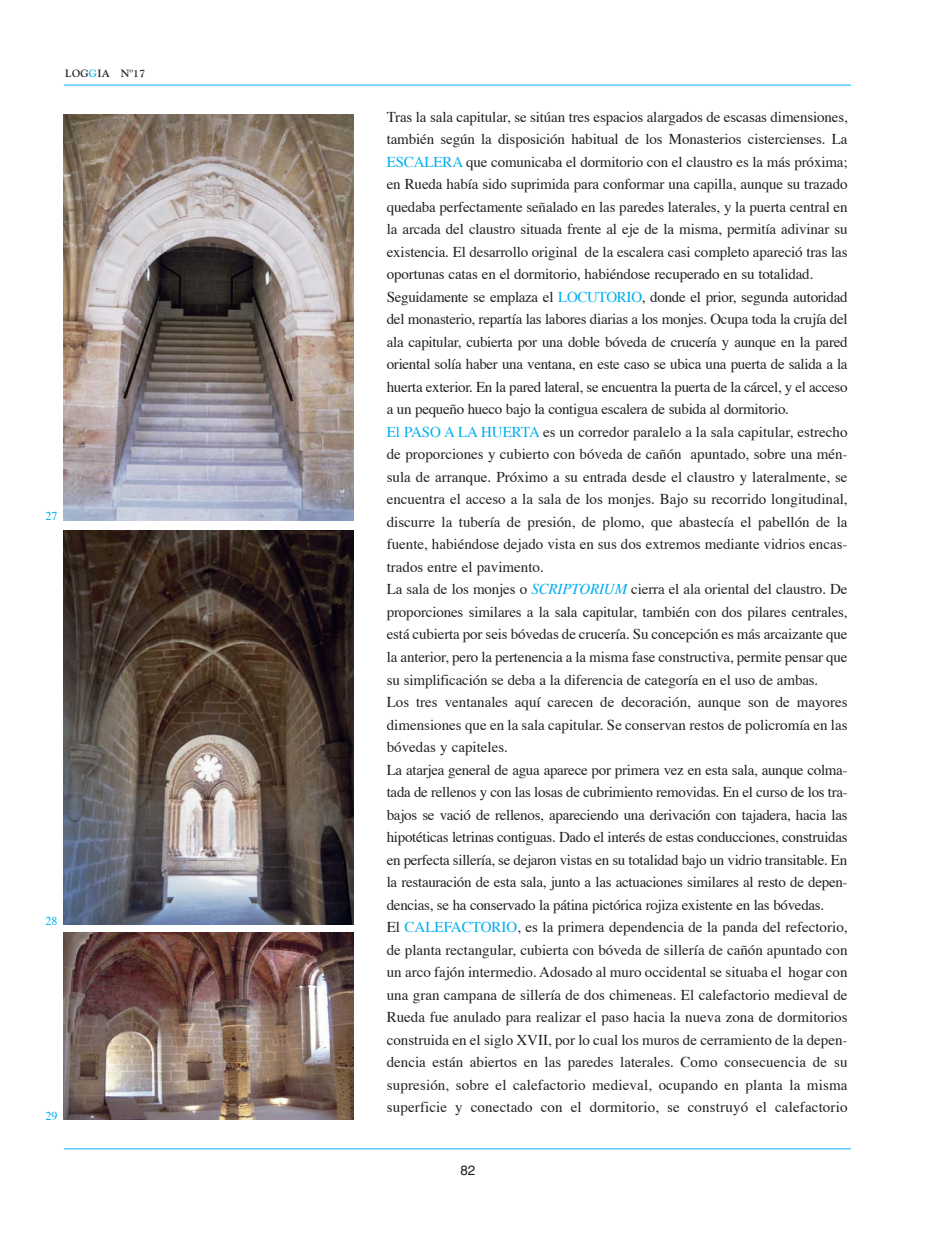
<style>
.page{position:relative;width:936px;height:1234px;background:#fff}
.page>*{position:absolute;margin:0;border:0;box-sizing:border-box;transform-origin:0 0}
.t1{font:15px/22.5px "Times";letter-spacing:-.01em;color:#231f20}
.t2{font:13.5px "Helvetica";color:#231f20}
.t3{font:12px "Times";color:#00aeef}
.t4{font:700 10.5px "Goudy";letter-spacing:.03em;color:#231f20}
.s1{color:#00aeef}
.s2{font-style:italic;color:#00aeef}
</style>
<div class="page">
<hr style="left:64px;top:1148px;width:786px;height:1px;background:#00aeef">
<hr style="left:64px;top:85px;width:786px;height:1px;background:#00aeef">
<img style="left:64px;top:114px;width:289px;height:406px">
<img style="left:64px;top:530px;width:289px;height:394px">
<img style="left:64px;top:932px;width:289px;height:186px">
<p class="t4" style="left:65px;top:69px;width:81px">LOG<span class="s1">G</span>IA Nº17</p>
<p class="t3" style="left:45px;top:511px;width:13px">27</p>
<p class="t3" style="left:45px;top:915px;width:13px">28</p>
<p class="t3" style="left:45px;top:1110px;width:13px">29</p>
<p class="t1" style="left:387px;top:106px;width:462px">Tras la sala capitular, se sitúan tres espacios alargados de escasas dimensiones, también según la disposición habitual de los Monasterios cistercienses. La <span class="s1">ESCALERA</span> que comunicaba el dormitorio con el claustro es la más próxima; en Rueda había sido suprimida para conformar una capilla, aunque su trazado quedaba perfectamente señalado en las paredes laterales, y la puerta central en la arcada del claustro situada frente al eje de la misma, permitía adivinar su existencia. El desarrollo original de la escalera casi completo apareció tras las oportunas catas en el dormitorio, habiéndose recuperado en su totalidad.<br>Seguidamente se emplaza el <span class="s1">LOCUTORIO</span>, donde el prior, segunda autoridad del monasterio, repartía las labores diarias a los monjes. Ocupa toda la crujía del ala capitular, cubierta por una doble bóveda de crucería y aunque en la pared oriental solía haber una ventana, en este caso se ubica una puerta de salida a la huerta exterior. En la pared lateral, se encuentra la puerta de la cárcel, y el acceso a un pequeño hueco bajo la contigua escalera de subida al dormitorio.<br><span class="s1">El PASO A LA HUERTA</span> es un corredor paralelo a la sala capitular, estrecho de proporciones y cubierto con bóveda de cañón apuntado, sobre una mén&shy;sula de arranque. Próximo a su entrada desde el claustro y lateralmente, se encuentra el acceso a la sala de los monjes. Bajo su recorrido longitudinal, discurre la tubería de presión, de plomo, que abastecía el pabellón de la fuente, habiéndose dejado vista en sus dos extremos mediante vidrios encas&shy;trados entre el pavimento.<br>La sala de los monjes o <span class="s2">SCRIPTORIUM</span> cierra el ala oriental del claustro. De proporciones similares a la sala capitular, también con dos pilares centrales, está cubierta por seis bóvedas de crucería. Su concepción es más arcaizante que la anterior, pero la pertenencia a la misma fase constructiva, permite pensar que su simplificación se deba a la diferencia de categoría en el uso de ambas.<br>Los tres ventanales aquí carecen de decoración, aunque son de mayores dimensiones que en la sala capitular. Se conservan restos de policromía en las bóvedas y capiteles.<br>La atarjea general de agua aparece por primera vez en esta sala, aunque colma&shy;tada de rellenos y con las losas de cubrimiento removidas. En el curso de los tra&shy;bajos se vació de rellenos, apareciendo una derivación con tajadera, hacia las hipotéticas letrinas contiguas. Dado el interés de estas conducciones, construidas en perfecta sillería, se dejaron vistas en su totalidad bajo un vidrio transitable. En la restauración de esta sala, junto a las actuaciones similares al resto de depen&shy;dencias, se ha conservado la pátina pictórica rojiza existente en las bóvedas.<br>El <span class="s1">CALEFACTORIO</span>, es la primera dependencia de la panda del refectorio, de planta rectangular, cubierta con bóveda de sillería de cañón apuntado con un arco fajón intermedio. Adosado al muro occidental se situaba el hogar con una gran campana de sillería de dos chimeneas. El calefactorio medieval de Rueda fue anulado para realizar el paso hacia la nueva zona de dormitorios construida en el siglo XVII, por lo cual los muros de cerramiento de la depen&shy;dencia están abiertos en las paredes laterales. Como consecuencia de su supresión, sobre el calefactorio medieval, ocupando en planta la misma superficie y conectado con el dormitorio, se construyó el calefactorio</p>
<p class="t2" style="left:460px;top:1163px;width:17px">82</p>
</div>
